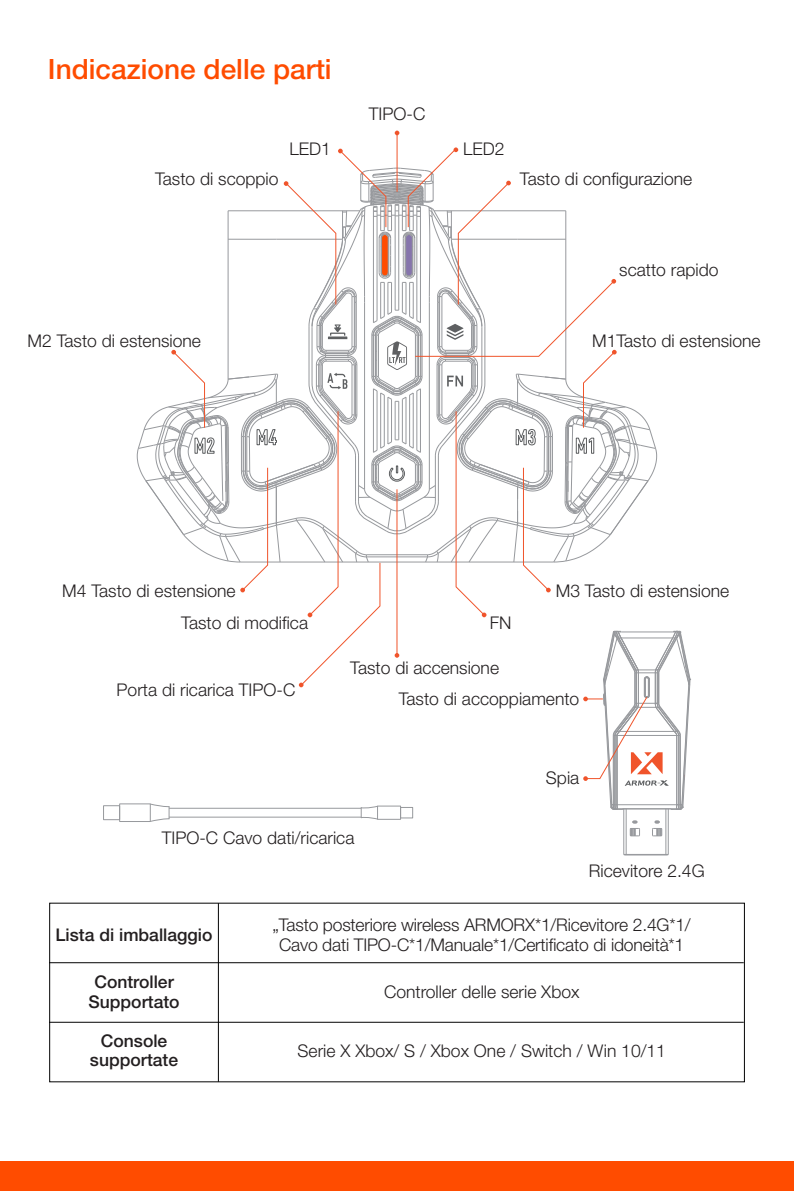
<style>
.page{position:relative;width:794px;height:1191px;background:#fff}
.page>*{position:absolute;margin:0;border:0;box-sizing:border-box;transform-origin:0 0}
.t1{font:500 28px "Helvetica Neue LT Pro";color:#ff4c00}
.t2{font:300 17.5px/19.2px "Helvetica Neue LT Pro";color:#231f20;text-align:center}
.t3{font:500 17.5px/19.2px "Helvetica Neue LT Pro";color:#231f20;text-align:center}
</style>
<div class="page">
<div style="left:0;top:1161px;width:794px;height:30px;background:#ff4c00"></div>
<hr style="left:49px;top:962px;width:694px;height:1px;background:#030303">
<hr style="left:49px;top:1021px;width:694px;height:1px;background:#030303">
<hr style="left:218px;top:903px;width:1px;height:178px;background:#030303">
<div style="left:103px;top:805px;width:17px;height:15px;border:1px solid #97999d"></div>
<div style="left:119px;top:803px;width:32px;height:19px;border:1px solid #97999d"></div>
<hr style="left:396px;top:133px;width:2px;height:59px;background:#f0542b">
<svg style="left:395px;top:131px;width:4px;height:4px"></svg>
<hr style="left:667px;top:808px;width:2px;height:46px;background:#97999d">
<hr style="left:624px;top:854px;width:44px;height:1px;background:#97999d">
<hr style="left:623px;top:808px;width:1px;height:46px;background:#97999d">
<hr style="left:625px;top:808px;width:2px;height:47px;background:#97999d">
<hr style="left:665px;top:808px;width:1px;height:47px;background:#97999d">
<svg style="left:136px;top:147px;width:555px;height:689px"></svg>
<h1 class="t1" style="left:48px;top:53px;width:285px">Indicazione delle parti</h1>
<p class="t2" style="left:155px;top:169px;width:125px">Tasto di scoppio</p>
<p class="t2" style="left:289px;top:139px;width:43px">LED1</p>
<p class="t2" style="left:369px;top:104px;width:58px">TIPO-C</p>
<p class="t2" style="left:463px;top:139px;width:43px">LED2</p>
<p class="t2" style="left:520px;top:169px;width:174px">Tasto di configurazione</p>
<p class="t2" style="left:619px;top:260px;width:101px">scatto rapido</p>
<p class="t2" style="left:28px;top:330px;width:175px">M2 Tasto di estensione</p>
<p class="t2" style="left:592px;top:330px;width:170px">M1Tasto di estensione</p>
<p class="t2" style="left:62px;top:581px;width:175px">M4 Tasto di estensione</p>
<p class="t2" style="left:556px;top:581px;width:175px">M3 Tasto di estensione</p>
<p class="t2" style="left:490px;top:613px;width:23px">FN</p>
<p class="t2" style="left:350px;top:658px;width:150px">Tasto di accensione</p>
<p class="t2" style="left:181px;top:613px;width:128px">Tasto di modifica</p>
<p class="t2" style="left:117px;top:680px;width:180px">Porta di ricarica TIPO-C</p>
<p class="t2" style="left:162px;top:827px;width:194px">TIPO-C Cavo dati/ricarica</p>
<p class="t2" style="left:399px;top:688px;width:182px">Tasto di accoppiamento</p>
<p class="t2" style="left:546px;top:768px;width:35px">Spia</p>
<p class="t2" style="left:589px;top:861px;width:117px">Ricevitore 2.4G</p>
<p class="t3" style="left:56px;top:924px;width:158px">Lista di imballaggio</p>
<p class="t3" style="left:89px;top:972px;width:93px">Controller<br>Supportato</p>
<p class="t3" style="left:90px;top:1031px;width:90px">Console supportate</p>
<p class="t2" style="left:273px;top:915px;width:420px">„Tasto posteriore wireless ARMORX*1/Ricevitore 2.4G*1/<br>Cavo dati TIPO-C*1/Manuale*1/Certificato di idoneità*1</p>
<p class="t2" style="left:384px;top:982px;width:197px">Controller delle serie Xbox</p>
<p class="t2" style="left:297px;top:1040px;width:370px">Serie X Xbox/ S / Xbox One / Switch / Win 10/11</p>
</div>
